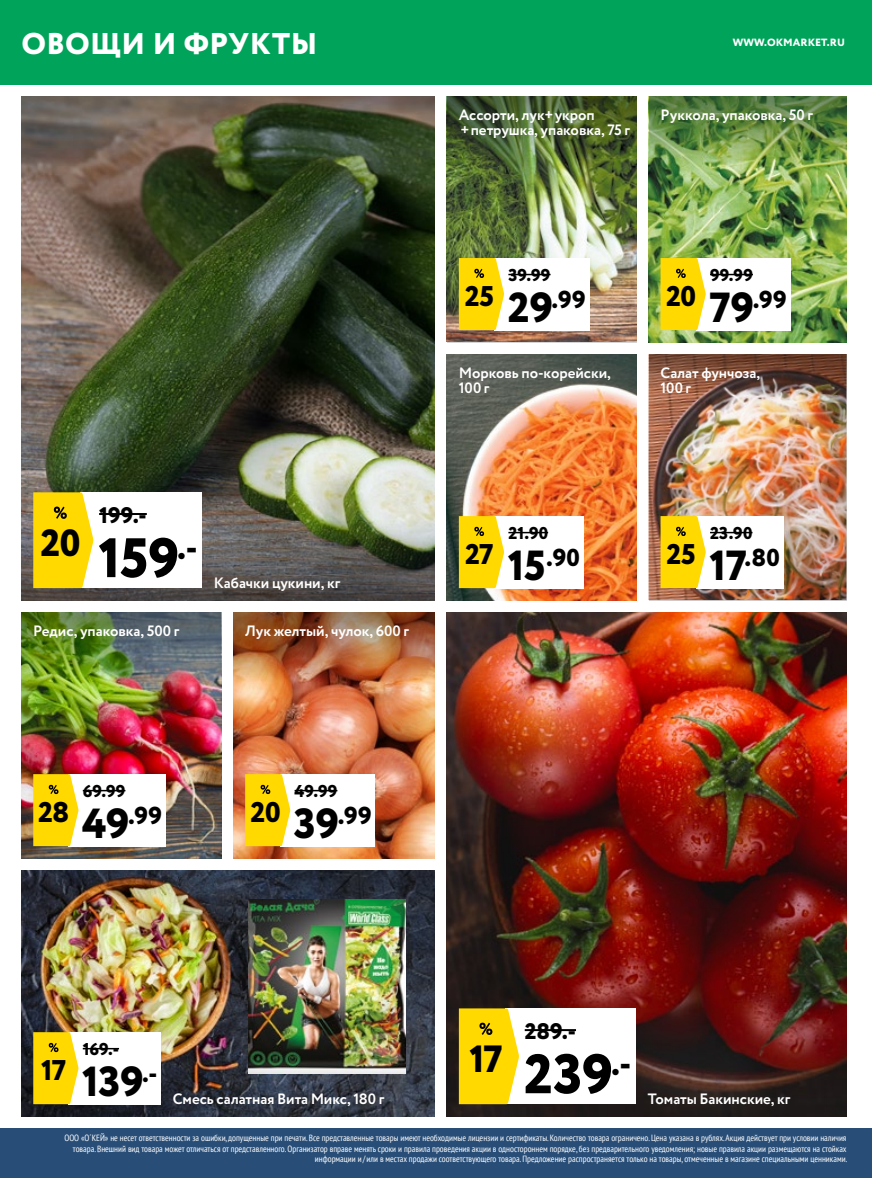
<style>
.page{position:relative;width:872px;height:1178px;background:#fff}
.page>*{position:absolute;margin:0;border:0;box-sizing:border-box;transform-origin:0 0}
.t1{font:800 55.5px "Circe";letter-spacing:-.005em;color:#000}
.t2{font:800 42px "Circe";color:#000}
.t3{font:800 37.95px "Circe";color:#000}
.t4{font:800 30px "Circe";letter-spacing:.015em;color:#fff}
.t5{font:800 28.5px "Circe";letter-spacing:-.01em;color:#000}
.t6{font:800 24.45px "Circe";letter-spacing:.01em;color:#000}
.t7{font:800 22.5px "Circe";color:#000}
.t8{font:800 17.1px "Circe";letter-spacing:.01em;color:#000}
.t9{font:700 15px/15px "Circe";letter-spacing:-.005em;color:#fff}
.t10{font:800 10.5px "Circe";letter-spacing:.01em;color:#fff}
.t11{font:condensed 9px/10.5px "PT Sans";color:#fff;text-align:right}
.s1{font-size:42px}
</style>
<div class="page">
<img style="left:21px;top:870px;width:414px;height:246px">
<img style="left:21px;top:96px;width:414px;height:408px">
<img style="left:447px;top:612px;width:399px;height:504px">
<img style="left:648px;top:402px;width:198px;height:198px">
<img style="left:648px;top:178px;width:198px;height:164px">
<img style="left:21px;top:694px;width:200px;height:164px">
<img style="left:447px;top:354px;width:189px;height:246px">
<img style="left:447px;top:178px;width:189px;height:163px">
<img style="left:248px;top:899px;width:157px;height:174px">
<img style="left:21px;top:504px;width:414px;height:96px">
<img style="left:648px;top:354px;width:198px;height:48px">
<img style="left:648px;top:96px;width:198px;height:82px">
<img style="left:21px;top:612px;width:200px;height:82px">
<img style="left:447px;top:96px;width:189px;height:82px">
<div style="left:0;top:1128px;width:872px;height:50px;background:#284e78"></div>
<div style="left:506px;top:1008px;width:130px;height:96px;background:#fff"></div>
<hr style="left:525px;top:1029px;width:51px;height:2px;background:#000">
<svg style="left:459px;top:1008px;width:60px;height:96px;background:#fad817"></svg>
<div style="left:80px;top:492px;width:122px;height:96px;background:#fff"></div>
<hr style="left:99px;top:513px;width:48px;height:2px;background:#000">
<svg style="left:33px;top:492px;width:60px;height:96px;background:#fad816"></svg>
<div style="left:696px;top:516px;width:87px;height:72px;background:#fff"></div>
<hr style="left:710px;top:532px;width:42px;height:1px;background:#000">
<svg style="left:660px;top:516px;width:46px;height:72px;background:#fad819"></svg>
<div style="left:69px;top:1032px;width:92px;height:72px;background:#fff"></div>
<hr style="left:83px;top:1048px;width:36px;height:1px;background:#000">
<svg style="left:33px;top:1032px;width:45px;height:72px;background:#f9d715"></svg>
<div style="left:494px;top:516px;width:89px;height:72px;background:#fff"></div>
<hr style="left:508px;top:532px;width:40px;height:1px;background:#000">
<svg style="left:459px;top:516px;width:45px;height:72px;background:#fbd917"></svg>
<div style="left:696px;top:258px;width:94px;height:72px;background:#fff"></div>
<hr style="left:710px;top:274px;width:43px;height:1px;background:#000">
<svg style="left:660px;top:258px;width:46px;height:72px;background:#fad919"></svg>
<div style="left:69px;top:774px;width:97px;height:72px;background:#fff"></div>
<hr style="left:83px;top:790px;width:42px;height:1px;background:#000">
<svg style="left:33px;top:774px;width:45px;height:72px;background:#fad815"></svg>
<img style="left:233px;top:694px;width:202px;height:164px">
<img style="left:233px;top:612px;width:202px;height:82px">
<div style="left:280px;top:774px;width:95px;height:72px;background:#fff"></div>
<hr style="left:294px;top:790px;width:43px;height:1px;background:#000">
<svg style="left:245px;top:774px;width:45px;height:72px;background:#fbd816"></svg>
<div style="left:494px;top:258px;width:95px;height:72px;background:#fff"></div>
<hr style="left:508px;top:274px;width:42px;height:1px;background:#000">
<svg style="left:459px;top:258px;width:45px;height:72px;background:#fbd917"></svg>
<div style="left:0;top:0;width:872px;height:84px;background:#00a35a"></div>
<h3 class="t4" style="left:21px;top:23px;width:297px">ОВОЩИ И ФРУКТЫ</h3>
<p class="t10" style="left:733px;top:35px;width:113px">WWW.OKMARKET.RU</p>
<h3 class="t9" style="left:459px;top:108px;width:173px">Ассорти, лук+укроп +петрушка, упаковка, 75 г</h3>
<h3 class="t9" style="left:660px;top:108px;width:154px">Руккола, упаковка, 50 г</h3>
<h3 class="t3" style="left:41px;top:517px;width:41px">20</h3>
<h3 class="t7" style="left:99px;top:500px;width:49px">199.-</h3>
<h1 class="t1" style="left:98px;top:520px;width:101px">159<sup>.-</sup></h1>
<h3 class="t9" style="left:33px;top:624px;width:148px">Редис, упаковка, 500 г</h3>
<h3 class="t9" style="left:214px;top:576px;width:128px">Кабачки цукини, кг</h3>
<h3 class="t9" style="left:245px;top:624px;width:165px">Лук желтый, чулок, 600 г</h3>
<h3 class="t5" style="left:465px;top:277px;width:31px">25</h3>
<h3 class="t8" style="left:508px;top:264px;width:44px">39.99</h3>
<h3 class="t6" style="left:508px;top:283px;width:79px"><span class="s1">29</span>.99</h3>
<h3 class="t9" style="left:459px;top:366px;width:154px">Морковь по-корейски,<br>100 г</h3>
<h3 class="t5" style="left:465px;top:535px;width:30px">27</h3>
<h3 class="t8" style="left:508px;top:522px;width:41px">21.90</h3>
<h3 class="t6" style="left:508px;top:541px;width:74px"><span class="s1">15</span>.90</h3>
<h3 class="t5" style="left:666px;top:277px;width:32px">20</h3>
<h3 class="t8" style="left:710px;top:264px;width:44px">99.99</h3>
<h3 class="t6" style="left:709px;top:283px;width:79px"><span class="s1">79</span>.99</h3>
<h3 class="t9" style="left:660px;top:366px;width:101px">Салат фунчоза,<br>100 г</h3>
<h3 class="t5" style="left:666px;top:535px;width:31px">25</h3>
<h3 class="t8" style="left:710px;top:522px;width:44px">23.90</h3>
<h3 class="t6" style="left:709px;top:541px;width:72px"><span class="s1">17</span>.80</h3>
<h3 class="t5" style="left:38px;top:793px;width:33px">28</h3>
<h3 class="t8" style="left:83px;top:780px;width:44px">69.99</h3>
<h3 class="t6" style="left:82px;top:799px;width:81px"><span class="s1">49</span>.99</h3>
<h3 class="t5" style="left:251px;top:793px;width:32px">20</h3>
<h3 class="t8" style="left:294px;top:780px;width:44px">49.99</h3>
<h3 class="t6" style="left:294px;top:799px;width:79px"><span class="s1">39</span>.99</h3>
<h3 class="t5" style="left:41px;top:1051px;width:27px">17</h3>
<h3 class="t8" style="left:83px;top:1038px;width:38px">169.-</h3>
<h2 class="t2" style="left:82px;top:1053px;width:77px">139<sup>.-</sup></h2>
<h3 class="t9" style="left:173px;top:1092px;width:213px">Смесь салатная Вита Микс, 180 г</h3>
<h3 class="t3" style="left:469px;top:1033px;width:35px">17</h3>
<h3 class="t7" style="left:525px;top:1016px;width:53px">289.-</h3>
<h1 class="t1" style="left:524px;top:1036px;width:109px">239<sup>.-</sup></h1>
<h3 class="t9" style="left:648px;top:1092px;width:144px">Томаты Бакинские, кг</h3>
<p class="t11" style="left:64px;top:1132px;width:784px">ООО «О´КЕЙ» не несет ответственности за ошибки, допущенные при печати. Все представленные товары имеют необходимые лицензии и сертификаты. Количество товара ограничено. Цена указана в рублях. Акция действует при условии наличия товара. Внешний вид товара может отличаться от представленного. Организатор вправе менять сроки и правила проведения акции в одностороннем порядке, без предварительного уведомления; новые правила акции размещаются на стойках информации и / или в местах продажи соответствующего товара. Предложение распространяется только на товары, отмеченные в магазине специальными ценниками.</p>
</div>
